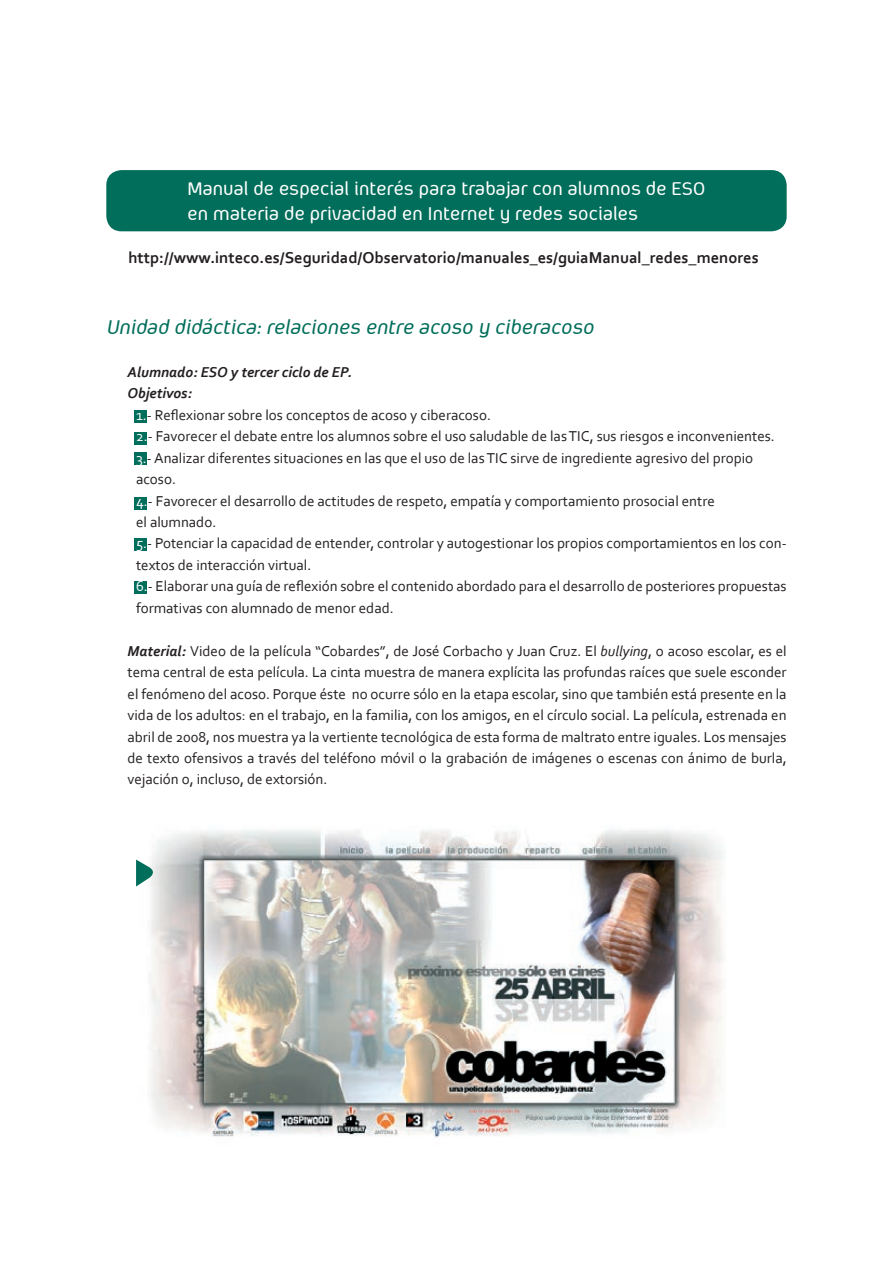
<style>
.page{position:relative;width:893px;height:1263px;background:#fff}
.page>*{position:absolute;margin:0;border:0;box-sizing:border-box;transform-origin:0 0}
.t1{font:italic 500 22.5px "Aeroportal";color:#006e5a}
.t2{font:500 21px "Aeroportal";color:#fff}
.Normal__Web{font:700 16.5px "Corbel";color:#231f20}
.Normal__Web-2{font:15px/21.5px "Corbel";color:#231f20}
.t3{font:italic 700 15px "Corbel";color:#231f20}
.s1{color:#fff}
.s2{font-weight:700;font-style:italic}
.s3{font-style:italic}
</style>
<div class="page">
<img style="left:136px;top:830px;width:587px;height:308px">
<div style="left:134px;top:410px;width:13px;height:13px;background:#006e5a"></div>
<div style="left:134px;top:539px;width:13px;height:12px;background:#006e5a"></div>
<div style="left:134px;top:432px;width:13px;height:12px;background:#006e5a"></div>
<div style="left:134px;top:452px;width:13px;height:13px;background:#006e5a"></div>
<div style="left:134px;top:581px;width:13px;height:12px;background:#006e5a"></div>
<div style="left:134px;top:497px;width:13px;height:12px;background:#006e5a"></div>
<div style="left:106px;top:170px;width:681px;height:61px;background:#006e5a;border-radius:15px"></div>
<svg style="left:136px;top:859px;width:22px;height:27px"></svg>
<p class="t2" style="left:188px;top:178px;width:519px">Manual de especial interés para trabajar con alumnos de ESO</p>
<p class="t2" style="left:188px;top:203px;width:452px">en materia de privacidad en Internet y redes sociales</p>
<p class="Normal__Web" style="left:128px;top:247px;width:632px">http://www.inteco.es/Seguridad/Observatorio/manuales_es/guiaManual_redes_menores</p>
<p class="t1" style="left:106px;top:315px;width:493px">Unidad didáctica:relaciones entre acoso y ciberacoso</p>
<p class="t3" style="left:128px;top:363px;width:226px">Alumnado: ESO y tercer ciclo de EP.</p>
<p class="t3" style="left:128px;top:384px;width:66px">Objetivos:</p>
<p class="Normal__Web-2" style="left:136px;top:404px;width:356px"><span class="s1">1.</span>- Reflexionar sobre los conceptos de acoso y ciberacoso.</p>
<p class="Normal__Web-2" style="left:136px;top:425px;width:640px"><span class="s1">2.</span>- Favorecer el debate entre los alumnos sobre el uso saludable de las TIC, sus riesgos e inconvenientes.</p>
<p class="Normal__Web-2" style="left:136px;top:447px;width:619px"><span class="s1">3.</span>- Analizar diferentes situaciones en las que el uso de las TIC sirve de ingrediente agresivo del propio</p>
<p class="Normal__Web-2" style="left:136px;top:468px;width:41px">acoso.</p>
<p class="Normal__Web-2" style="left:136px;top:489px;width:580px"><span class="s1">4.</span>- Favorecer el desarrollo de actitudes de respeto, empatía y comportamiento prosocial entre</p>
<p class="Normal__Web-2" style="left:136px;top:511px;width:82px">el alumnado.</p>
<p class="Normal__Web-2" style="left:136px;top:532px;width:652px"><span class="s1">5.</span>- Potenciar la capacidad de entender, controlar y autogestionar los propios comportamientos en los con&shy;textos de interacción virtual.</p>
<p class="Normal__Web-2" style="left:136px;top:575px;width:652px"><span class="s1">6.</span>- Elaborar una guía de reflexión sobre el contenido abordado para el desarrollo de posteriores propuestas formativas con alumnado de menor edad.</p>
<p class="Normal__Web-2" style="left:128px;top:640px;width:661px;text-align:justify"><span class="s2">Material:</span> Video de la película “Cobardes”, de José Corbacho y Juan Cruz. El <span class="s3">bullying</span>, o acoso escolar, es el tema central de esta película. La cinta muestra de manera explícita las profundas raíces que suele esconder el fenómeno del acoso. Porque éste no ocurre sólo en la etapa escolar, sino que también está presente en la vida de los adultos: en el trabajo, en la familia, con los amigos, en el círculo social. La película, estrenada en abril de 2008, nos muestra ya la vertiente tecnológica de esta forma de maltrato entre iguales. Los mensajes de texto ofensivos a través del teléfono móvil o la grabación de imágenes o escenas con ánimo de burla, vejación o, incluso, de extorsión.</p>
</div>
